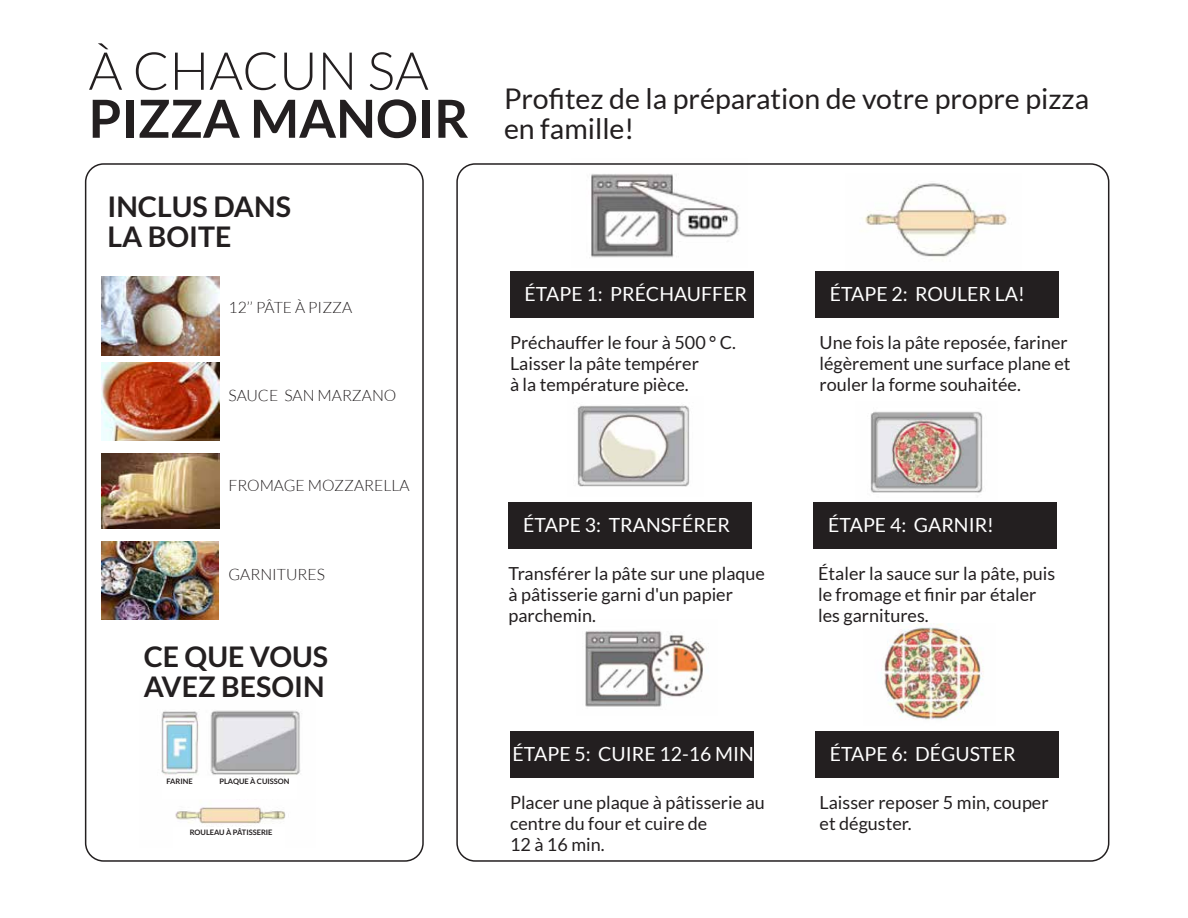
<style>
.page{position:relative;width:1188px;height:918px;background:#fff}
.page>*{position:absolute;margin:0;border:0;box-sizing:border-box;transform-origin:0 0}
.t1{font:700 52.5px "Lato";color:#231f20}
.t2{font:300 52.5px "Lato";color:#231f20}
.t3{font:28.5px/30px "Lato";color:#231f20}
.t4{font:700 28.5px/30px "Lato";color:#231f20}
.t5{font:19.5px "Lato";color:#fff}
.t6{font:18px/21px "Lato";color:#231f20}
.t7{font:300 15.75px "Lato";color:#231f20}
.t8{font:700 7.5px "Lato";color:#231f20}
</style>
<div class="page">
<div style="left:85px;top:163px;width:339px;height:699px;border:2px solid #231f20;border-radius:18px"></div>
<img style="left:102px;top:277px;width:117px;height:78px">
<img style="left:102px;top:362px;width:117px;height:79px">
<img style="left:102px;top:454px;width:117px;height:74px">
<img style="left:102px;top:541px;width:116px;height:78px">
<img style="left:161px;top:710px;width:140px;height:116px">
<div style="left:510px;top:271px;width:244px;height:47px;background:#231f20"></div>
<div style="left:815px;top:271px;width:244px;height:47px;background:#231f20"></div>
<img style="left:591px;top:174px;width:148px;height:84px">
<img style="left:864px;top:183px;width:143px;height:74px">
<img style="left:577px;top:405px;width:113px;height:82px">
<img style="left:870px;top:411px;width:113px;height:82px">
<img style="left:884px;top:624px;width:100px;height:96px">
<div style="left:509px;top:502px;width:243px;height:47px;background:#231f20"></div>
<div style="left:814px;top:502px;width:243px;height:47px;background:#231f20"></div>
<div style="left:510px;top:731px;width:244px;height:47px;background:#231f20"></div>
<div style="left:815px;top:731px;width:244px;height:47px;background:#231f20"></div>
<img style="left:585px;top:631px;width:120px;height:76px">
<div style="left:162px;top:778px;width:134px;height:20px;background:#fff"></div>
<h1 class="t2" style="left:89px;top:43px;width:342px">À CHACUN SA</h1>
<h1 class="t1" style="left:89px;top:89px;width:382px">PIZZA MANOIR</h1>
<h2 class="t4" style="left:107px;top:191px;width:185px">INCLUS DANS<br>LA BOITE</h2>
<p class="t7" style="left:229px;top:299px;width:125px">12’’ PÂTE À PIZZA</p>
<p class="t7" style="left:229px;top:387px;width:169px">SAUCE SAN MARZANO</p>
<p class="t7" style="left:229px;top:477px;width:183px">FROMAGE MOZZARELLA</p>
<p class="t7" style="left:229px;top:566px;width:98px">GARNITURES</p>
<h2 class="t4" style="left:144px;top:642px;width:186px">CE QUE VOUS<br>AVEZ BESOIN</h2>
<p class="t8" style="left:167px;top:777px;width:28px">FARINE</p>
<p class="t8" style="left:219px;top:777px;width:72px">PLAQUE À CUISSON</p>
<p class="t8" style="left:190px;top:828px;width:84px">ROULEAU À PÂTISSERIE</p>
<h2 class="t3" style="left:504px;top:83px;width:587px">Profitez de la préparation de votre propre pizza en famille!</h2>
<p class="t5" style="left:525px;top:283px;width:224px">ÉTAPE 1: PRÉCHAUFFER</p>
<p class="t5" style="left:830px;top:283px;width:197px">ÉTAPE 2: ROULER LA!</p>
<p class="t6" style="left:510px;top:332px;width:228px">Préchauffer le four à 500 ° C.<br>Laisser la pâte tempérer<br>à la température pièce.</p>
<p class="t6" style="left:820px;top:332px;width:252px">Une fois la pâte reposée, fariner légèrement une surface plane et rouler la forme souhaitée.</p>
<p class="t5" style="left:523px;top:514px;width:208px">ÉTAPE 3: TRANSFÉRER</p>
<p class="t5" style="left:828px;top:514px;width:167px">ÉTAPE 4: GARNIR!</p>
<p class="t6" style="left:818px;top:563px;width:239px">Étaler la sauce sur la pâte, puis le fromage et finir par étaler les garnitures.</p>
<p class="t6" style="left:509px;top:563px;width:258px">Transférer la pâte sur une plaque à pâtisserie garni d'un papier parchemin.</p>
<p class="t5" style="left:513px;top:743px;width:243px">ÉTAPE 5: CUIRE 12-16 MIN</p>
<p class="t5" style="left:830px;top:743px;width:187px">ÉTAPE 6: DÉGUSTER</p>
<p class="t6" style="left:510px;top:792px;width:256px">Placer une plaque à pâtisserie au centre du four et cuire de<br>12 à 16 min.</p>
<p class="t6" style="left:820px;top:792px;width:231px">Laisser reposer 5 min, couper et déguster.</p>
</div>
